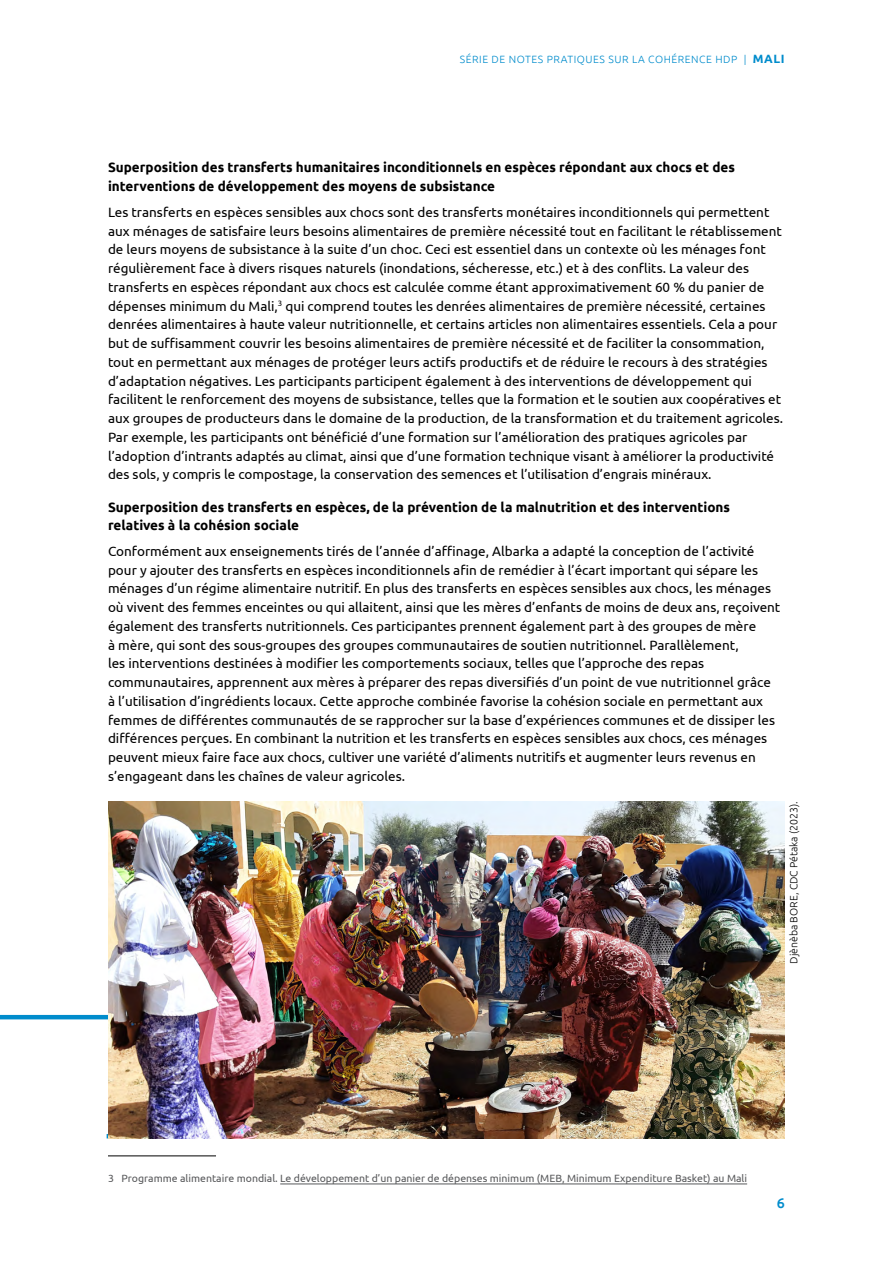
<style>
.page{position:relative;width:893px;height:1263px;background:#fff}
.page>*{position:absolute;margin:0;border:0;box-sizing:border-box;transform-origin:0 0}
.t1{font:500 14.25px "Ubuntu";color:#008ccc}
.body{font:13.5px/18.8px "Ubuntu";color:#000}
.header_4{font:700 13.5px/18.8px "Ubuntu";color:#000}
.footnote{font:10.5px "Ubuntu";color:#58595b}
.t2{font:300 10.5px "Ubuntu";letter-spacing:.05em;color:#008ccc}
.photo_credit{font:300 10.5px "Ubuntu";color:#000}
.s1{font-weight:700;font-size:12px}
</style>
<div class="page">
<svg style="left:0;top:1014px;width:381px;height:125px"></svg>
<img style="left:108px;top:801px;width:677px;height:337px">
<hr style="left:108px;top:1155px;width:108px;height:1px;background:#000">
<hr style="left:280px;top:1184px;width:467px;height:1px;background:#58595b">
<p class="t2" style="left:460px;top:53px;width:326px">SÉRIE DE NOTES PRATIQUES SUR LA COHÉRENCE HDP | <span class="s1">MALI</span></p>
<p class="header_4" style="left:108px;top:158px;width:628px">Superposition des transferts humanitaires inconditionnels en espèces répondant aux chocs et des interventions de développement des moyens de subsistance</p>
<p class="body" style="left:108px;top:202px;width:677px">Les transferts en espèces sensibles aux chocs sont des transferts monétaires inconditionnels qui permettent aux ménages de satisfaire leurs besoins alimentaires de première nécessité tout en facilitant le rétablissement de leurs moyens de subsistance à la suite d’un choc. Ceci est essentiel dans un contexte où les ménages font régulièrement face à divers risques naturels (inondations, sécheresse, etc.) et à des conflits. La valeur des transferts en espèces répondant aux chocs est calculée comme étant approximativement 60 % du panier de dépenses minimum du Mali,<sup>3</sup> qui comprend toutes les denrées alimentaires de première nécessité, certaines denrées alimentaires à haute valeur nutritionnelle, et certains articles non alimentaires essentiels. Cela a pour but de suffisamment couvrir les besoins alimentaires de première nécessité et de faciliter la consommation, tout en permettant aux ménages de protéger leurs actifs productifs et de réduire le recours à des stratégies d’adaptation négatives. Les participants participent également à des interventions de développement qui facilitent le renforcement des moyens de subsistance, telles que la formation et le soutien aux coopératives et aux groupes de producteurs dans le domaine de la production, de la transformation et du traitement agricoles.<br>Par exemple, les participants ont bénéficié d’une formation sur l’amélioration des pratiques agricoles par l’adoption d’intrants adaptés au climat, ainsi que d’une formation technique visant à améliorer la productivité des sols, y compris le compostage, la conservation des semences et l’utilisation d’engrais minéraux.</p>
<p class="header_4" style="left:108px;top:497px;width:624px">Superposition des transferts en espèces, de la prévention de la malnutrition et des interventions relatives à la cohésion sociale</p>
<p class="body" style="left:108px;top:541px;width:674px">Conformément aux enseignements tirés de l’année d’affinage, Albarka a adapté la conception de l’activité pour y ajouter des transferts en espèces inconditionnels afin de remédier à l’écart important qui sépare les ménages d’un régime alimentaire nutritif. En plus des transferts en espèces sensibles aux chocs, les ménages où vivent des femmes enceintes ou qui allaitent, ainsi que les mères d’enfants de moins de deux ans, reçoivent également des transferts nutritionnels. Ces participantes prennent également part à des groupes de mère<br>à mère, qui sont des sous-groupes des groupes communautaires de soutien nutritionnel. Parallèlement,<br>les interventions destinées à modifier les comportements sociaux, telles que l’approche des repas communautaires, apprennent aux mères à préparer des repas diversifiés d’un point de vue nutritionnel grâce à l’utilisation d’ingrédients locaux. Cette approche combinée favorise la cohésion sociale en permettant aux femmes de différentes communautés de se rapprocher sur la base d’expériences communes et de dissiper les différences perçues. En combinant la nutrition et les transferts en espèces sensibles aux chocs, ces ménages peuvent mieux faire face aux chocs, cultiver une variété d’aliments nutritifs et augmenter leurs revenus en s’engageant dans les chaînes de valeur agricoles.</p>
<p class="photo_credit" style="left:787px;top:964px;width:164px;rotate:-90deg">Djènèba BORE, CDC Pétaka (2023).</p>
<p class="footnote" style="left:108px;top:1171px;width:641px">3 Programme alimentaire mondial. Le développement d’un panier de dépenses minimum (MEB, Minimum Expenditure Basket) au Mali</p>
<p class="t1" style="left:777px;top:1194px;width:10px">6</p>
</div>
